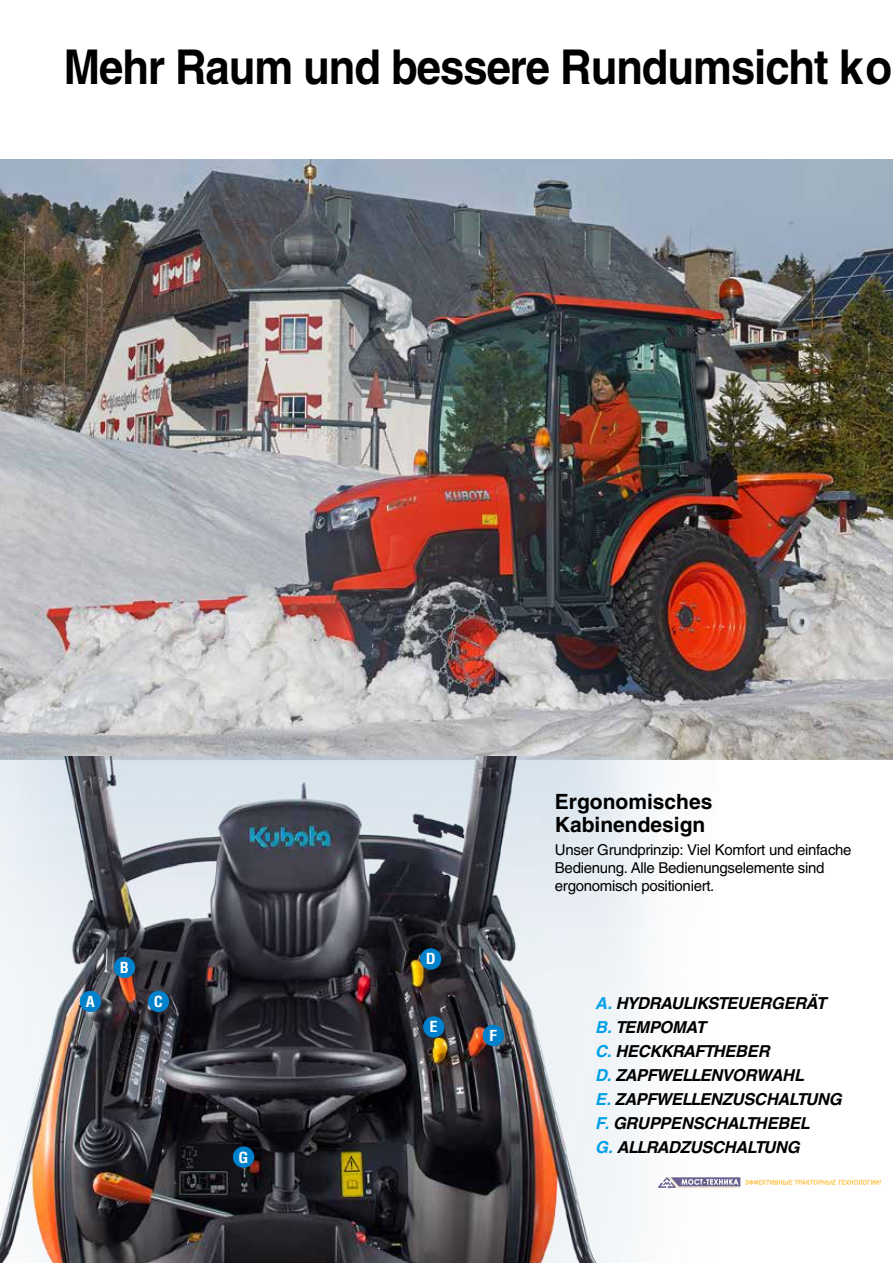
<style>
.page{position:relative;width:893px;height:1263px;background:#fff}
.page>*{position:absolute;margin:0;border:0;box-sizing:border-box;transform-origin:0 0}
.t1{font:700 48px "Helvetica";letter-spacing:-.025em;color:#000;scale:.91 1}
.t2{font:700 21px/22.5px "Helvetica";color:#000}
.t3{font:italic 700 16.5px/24px "Helvetica";letter-spacing:-.025em;color:#000}
.t4{font:15px/18px "Helvetica";letter-spacing:-.02em;color:#000}
.t5{font:700 condensed 14.85px "Helvetica";color:#fff;scale:1.1 1}
.s1{color:#00a0e9}
</style>
<div class="page">
<img style="left:0;top:159px;width:893px;height:600px">
<div style="left:0;top:733px;width:736px;height:530px;background:#fff;opacity:.75"></div>
<img style="left:0;top:757px;width:719px;height:506px">
<div style="left:80px;top:991px;width:21px;height:21px;background:#0081cc;border-radius:50%"></div>
<div style="left:114px;top:957px;width:21px;height:21px;background:#0081cc;border-radius:50%"></div>
<div style="left:148px;top:991px;width:21px;height:21px;background:#0081cc;border-radius:50%"></div>
<div style="left:420px;top:948px;width:21px;height:21px;background:#0081cc;border-radius:50%"></div>
<div style="left:423px;top:1016px;width:21px;height:21px;background:#0081cc;border-radius:50%"></div>
<div style="left:233px;top:1146px;width:21px;height:22px;background:#0081cc;border-radius:50%"></div>
<div style="left:483px;top:1025px;width:21px;height:21px;background:#0081cc;border-radius:50%"></div>
<img style="left:659px;top:1177px;width:223px;height:11px">
<h1 class="t1" style="left:64px;top:38px;width:912px">Mehr Raum und bessere Rundumsicht ko</h1>
<p class="t5" style="left:86px;top:992px;width:10px">A</p>
<p class="t5" style="left:120px;top:958px;width:10px">B</p>
<p class="t5" style="left:154px;top:992px;width:10px">C</p>
<p class="t5" style="left:239px;top:1148px;width:11px">G</p>
<p class="t5" style="left:426px;top:949px;width:11px">D</p>
<p class="t5" style="left:430px;top:1017px;width:9px">E</p>
<p class="t5" style="left:489px;top:1026px;width:9px">F</p>
<p class="t2" style="left:555px;top:790px;width:159px">Ergonomisches<br>Kabinendesign</p>
<p class="t4" style="left:555px;top:840px;width:298px">Unser Grundprinzip: Viel Komfort und einfache<br>Bedienung. Alle Bedienungselemente sind ergonomisch positioniert.</p>
<p class="t3" style="left:595px;top:991px;width:248px"><span class="s1">A.</span> HYDRAULIKSTEUERGERÄT<br><span class="s1">B.</span> TEMPOMAT<br><span class="s1">C.</span> HECKKRAFTHEBER<br><span class="s1">D.</span> ZAPFWELLENVORWAHL<br><span class="s1">E.</span> ZAPFWELLENZUSCHALTUNG<br><span class="s1">F.</span> GRUPPENSCHALTHEBEL<br><span class="s1">G.</span> ALLRADZUSCHALTUNG</p>
</div>
